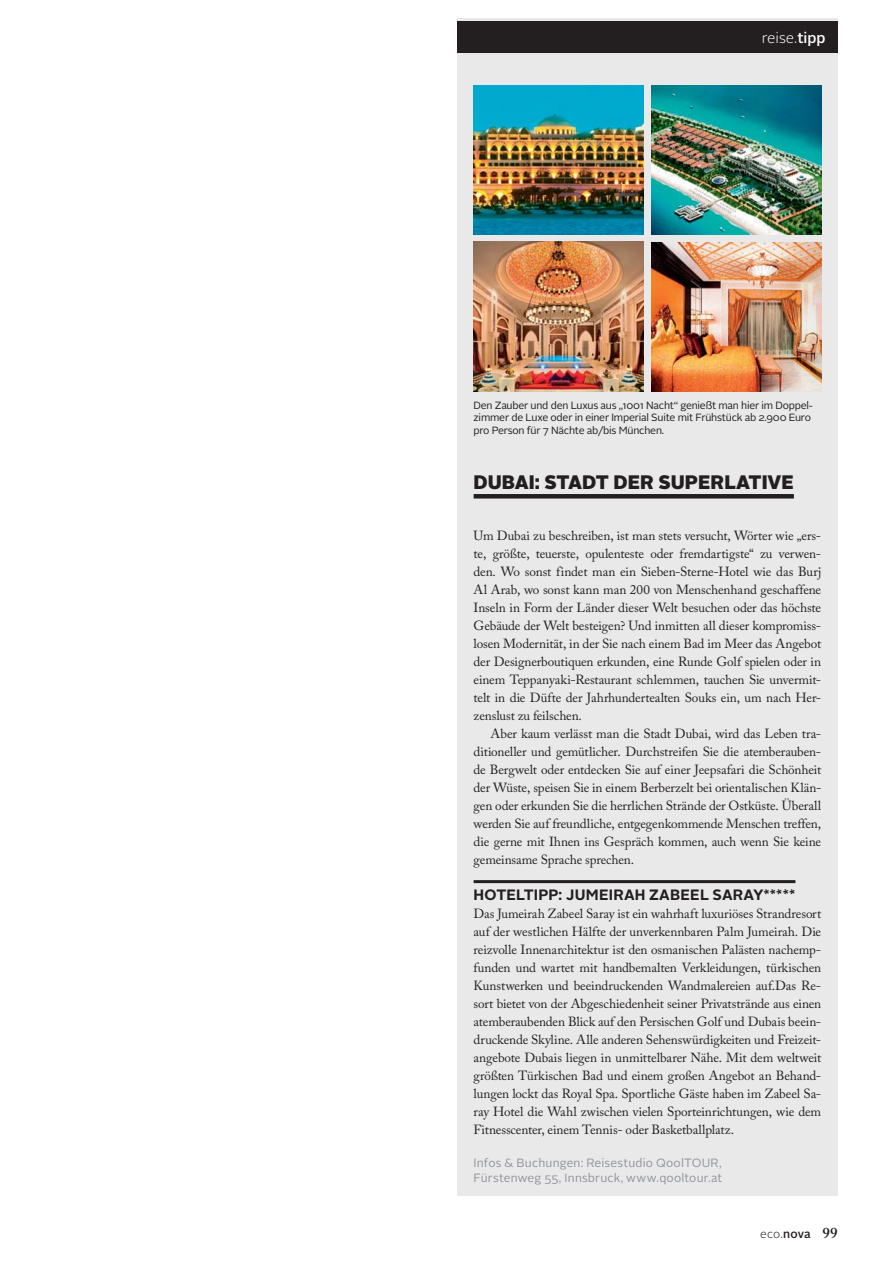
<style>
.page{position:relative;width:893px;height:1263px;background:#fff}
.page>*{position:absolute;margin:0;border:0;box-sizing:border-box;transform-origin:0 0}
.t1{font:900 19.5px "Alright Sans";color:#231f20}
.t2{font:700 15px "Alright Sans";letter-spacing:.015em;color:#231f20}
.t3{font:300 15px "Alright Sans";color:#fff}
.t4{font:13.2px/18px "Adobe Caslon Pro";letter-spacing:-.01em;color:#231f20;text-align:justify}
.t5{font:12px/15px "Alright Sans";letter-spacing:.015em;color:#939598}
.t6{font:300 12px "Alright Sans";color:#231f20}
.t7{font:10.5px/12.6px "Alright Sans";letter-spacing:-.02em;color:#231f20}
.s1{font-weight:500}
.s2{font-family:"Adobe Caslon Pro";font-weight:600;font-size:15px}
</style>
<div class="page">
<div style="left:457px;top:18px;width:381px;height:1178px;background:#e9e9ea"></div>
<hr style="left:474px;top:494px;width:320px;height:4px;background:#231f20">
<hr style="left:474px;top:880px;width:321px;height:3px;background:#231f20">
<div style="left:457px;top:22px;width:381px;height:31px;background:#231f20"></div>
<img style="left:474px;top:242px;width:170px;height:149px">
<img style="left:474px;top:85px;width:170px;height:149px">
<img style="left:651px;top:243px;width:170px;height:148px">
<img style="left:651px;top:85px;width:170px;height:149px">
<p class="t3" style="left:762px;top:30px;width:65px">reise.<span class="s1">tipp</span></p>
<p class="t7" style="left:474px;top:399px;width:341px">Den Zauber und den Luxus aus „1001 Nacht“ genießt man hier im Doppel&shy;zimmer de Luxe oder in einer Imperial Suite mit Frühstück ab 2.900 Euro pro Person für 7 Nächte ab/bis München.</p>
<h1 class="t1" style="left:474px;top:474px;width:322px">DUBAI: STADT DER SUPERLATIVE</h1>
<p class="t4" style="left:474px;top:528px;width:349px">Um Dubai zu beschreiben, ist man stets versucht, Wörter wie „ers&shy;te, größte, teuerste, opulenteste oder fremdartigste“ zu verwen&shy;den. Wo sonst findet man ein Sieben-Sterne-Hotel wie das Burj Al Arab, wo sonst kann man 200 von Menschenhand geschaffene Inseln in Form der Länder dieser Welt besuchen oder das höchste Gebäude der Welt besteigen? Und inmitten all dieser kompromiss&shy;losen Modernität, in der Sie nach einem Bad im Meer das Angebot der Designerboutiquen erkunden, eine Runde Golf spielen oder in einem Teppanyaki-Restaurant schlemmen, tauchen Sie unvermit&shy;telt in die Düfte der Jahrhundertealten Souks ein, um nach Her&shy;zenslust zu feilschen.</p>
<p class="t4" style="left:474px;top:726px;width:349px;text-indent:17px">Aber kaum verlässt man die Stadt Dubai, wird das Leben tra&shy;ditioneller und gemütlicher. Durchstreifen Sie die atemberauben&shy;de Bergwelt oder entdecken Sie auf einer Jeepsafari die Schönheit der Wüste, speisen Sie in einem Berberzelt bei orientalischen Klän&shy;gen oder erkunden Sie die herrlichen Strände der Ostküste. Überall werden Sie auf freundliche, entgegenkommende Menschen treffen, die gerne mit Ihnen ins Gespräch kommen, auch wenn Sie keine gemeinsame Sprache sprechen.</p>
<p class="t2" style="left:474px;top:888px;width:323px">HOTELTIPP: JUMEIRAH ZABEEL SARAY*****</p>
<p class="t4" style="left:474px;top:906px;width:349px">Das Jumeirah Zabeel Saray ist ein wahrhaft luxuriöses Strand resort auf der westlichen Hälfte der unverkennbaren Palm Jumeirah. Die reizvolle Innenarchitektur ist den osmanischen Palästen nachemp&shy;funden und wartet mit handbemalten Verkleidungen, türkischen Kunstwerken und beeindruckenden Wandmalereien auf.Das Re&shy;sort bietet von der Abgeschiedenheit seiner Privatstrände aus einen atemberaubenden Blick auf den Persischen Golf und Dubais beein&shy;druckende Skyline. Alle anderen Sehenswürdigkeiten und Freizeit&shy;angebote Dubais liegen in unmittelbarer Nähe. Mit dem weltweit größten Türkischen Bad und einem großen Angebot an Behand&shy;lungen lockt das Royal Spa. Sportliche Gäste haben im Zabeel Sa&shy;ray Hotel die Wahl zwischen vielen Sporteinrichtungen, wie dem Fitnesscenter, einem Tennis- oder Basketballplatz.</p>
<p class="t5" style="left:474px;top:1156px;width:250px">Infos &amp; Buchungen: Reisestudio QoolTOUR,<br>Fürstenweg 55, Innsbruck, www.qooltour.at</p>
<p class="t6" style="left:760px;top:1228px;width:79px">eco.<span class="s1">nova</span> <span class="s2">99</span></p>
</div>
